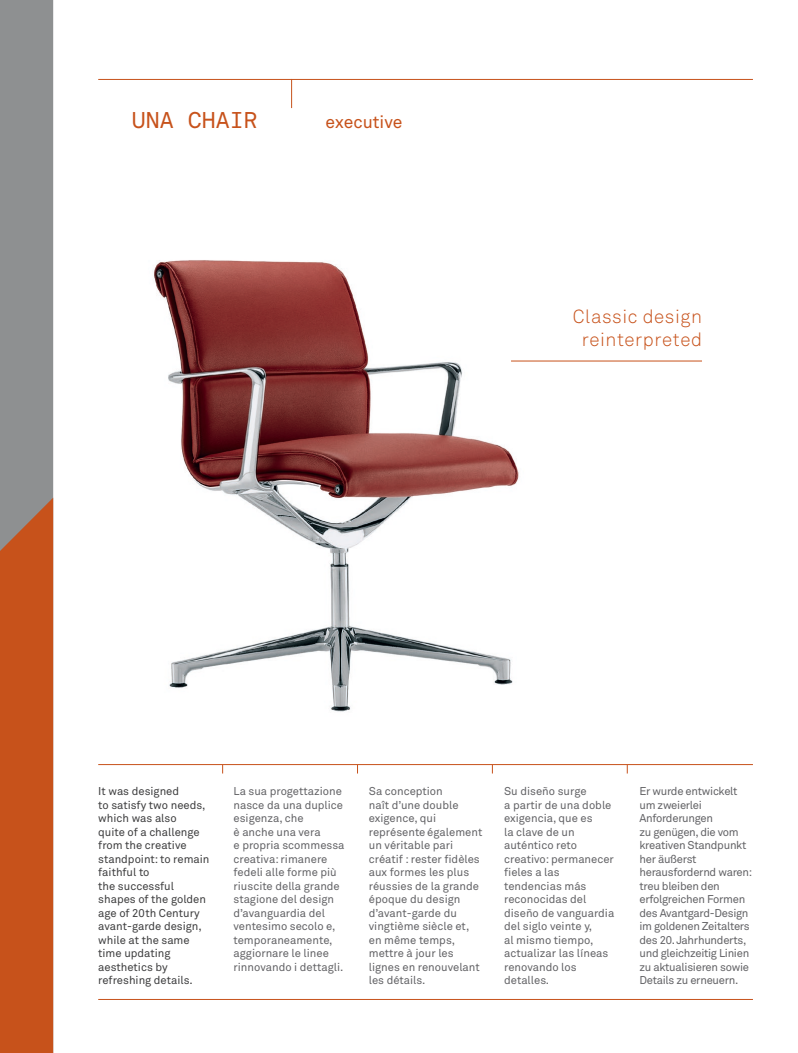
<style>
.page{position:relative;width:798px;height:1053px;background:#fff}
.page>*{position:absolute;margin:0;border:0;box-sizing:border-box;transform-origin:0 0}
.t1{font:22.5px "Akkurat Mono";color:#c7521b}
.t2{font:300 18.75px/22.5px "Akkurat";letter-spacing:.03em;color:#c7521b;text-align:center}
.t3{font:17.5px "Akkurat";color:#c7521b}
.t4{font:11.25px/13.5px "Akkurat";color:#636366}
.t5{font:11.25px/13.5px "Akkurat";letter-spacing:-.025em;color:#636366}
.t6{font:11.25px/13.5px "Akkurat";color:#3e3e3f}
</style>
<div class="page">
<img style="left:154px;top:260px;width:395px;height:452px">
<hr style="left:511px;top:360px;width:190px;height:1px;background:#c7521b">
<hr style="left:98px;top:764px;width:654px;height:1px;background:#c7521b">
<hr style="left:98px;top:999px;width:654px;height:1px;background:#c7521b">
<hr style="left:98px;top:79px;width:654px;height:1px;background:#c7521b">
<svg style="left:291px;top:80px;width:1px;height:28px"></svg>
<div style="left:0;top:0;width:53px;height:496px;background:#8e9091"></div>
<div style="left:0;top:496px;width:54px;height:556px;background:#c7521b"></div>
<p class="t1" style="left:132px;top:107px;width:127px">UNA CHAIR</p>
<p class="t3" style="left:325px;top:111px;width:78px">executive</p>
<p class="t2" style="left:572px;top:306px;width:130px">Classic design reinterpreted</p>
<p class="t6" style="left:98px;top:784px;width:82px">It was designed</p>
<p class="t6" style="left:98px;top:798px;width:113px">to satisfy two needs, which was also<br>quite of a challenge from the creative standpoint: to remain faithful to</p>
<p class="t6" style="left:98px;top:879px;width:109px">the successful shapes of the golden age of 20th Century avant-garde design, while at the same time updating aesthetics by refreshing details.</p>
<p class="t4" style="left:233px;top:784px;width:111px;text-align:justify">La sua progettazione nasce da una duplice esigenza, che</p>
<p class="t4" style="left:233px;top:825px;width:89px">è anche una vera</p>
<p class="t4" style="left:233px;top:838px;width:112px">e propria scommessa creativa: rimanere fedeli alle forme più riuscite della grande stagione del design d’avanguardia del ventesimo secolo e, temporaneamente, aggiornare le linee rinnovando i dettagli.</p>
<p class="t4" style="left:369px;top:784px;width:115px">Sa conception<br>naît d’une double exigence, qui représente également un véritable pari créatif : rester fidèles aux formes les plus réussies de la grande époque du design d’avant-garde du vingtième siècle et, en même temps, mettre à jour les lignes en renouvelant les détails.</p>
<p class="t4" style="left:504px;top:784px;width:84px">Su diseño surge</p>
<p class="t4" style="left:504px;top:798px;width:109px">a partir de una doble exigencia, que es</p>
<p class="t4" style="left:504px;top:825px;width:112px">la clave de un auténtico reto creativo: permanecer fieles a las tendencias más reconocidas del diseño de vanguardia del siglo veinte y,<br>al mismo tiempo, actualizar las líneas renovando los detalles.</p>
<p class="t5" style="left:639px;top:784px;width:100px">Er wurde entwickelt um zweierlei<br>Anforderungen</p>
<p class="t5" style="left:639px;top:825px;width:114px">zu genügen, die vom kreativen Standpunkt her äußerst herausfordernd waren: treu bleiben den erfolgreichen Formen des Avantgard-Design im goldenen Zeitalters des 20. Jahrhunderts, und gleichzeitig Linien zu aktualisieren sowie<br>Details zu erneuern.</p>
</div>
